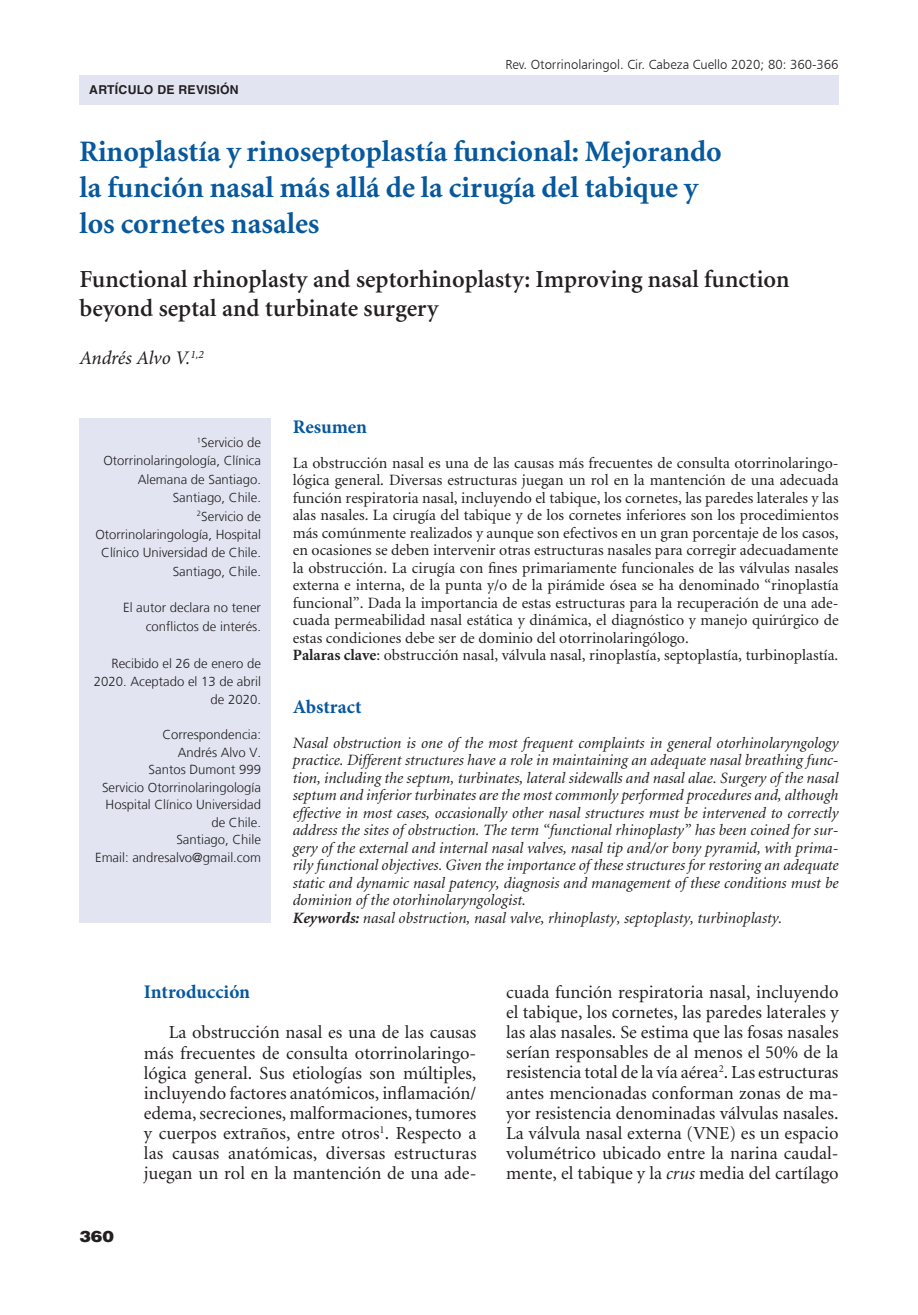
<style>
.page{position:relative;width:918px;height:1315px;background:#fff}
.page>*{position:absolute;margin:0;border:0;box-sizing:border-box;transform-origin:0 0}
._2-titulo{font:700 29.75px/35.7px "Minion";color:#07589d}
._2-titulo_ingles{font:600 24.5px/29.4px "Minion";color:#231f20}
._5-subtitulo{font:700 19.25px "Minion Pro";color:#07589d}
._3-autor{font:italic 19.25px "Minion Pro";letter-spacing:-.015em;color:#231f20}
._1texto{font:18.38px/20.1px "Minion";color:#231f20;text-align:justify}
._4-resumen{font:15.75px/17.5px "Minion";color:#231f20;text-align:justify}
._4-resumen-2{font:italic 15.75px/17.5px "Minion";color:#231f20;text-align:justify}
.t1{font:900 15.75px "Helvetica LT Std";color:#231f20;scale:1.1 1}
._3-datos_autores-doi{font:300 13.12px/18.4px "Frutiger LT";color:#231f20;text-align:right}
.t2{font:13.12px "Humanist 777 BT Light B";color:#231f20}
.t3{font:700 12.25px "Helvetica LT Std";color:#231f20}
.s1{font-weight:700}
.s2{font-style:italic}
</style>
<div class="page">
<div style="left:79px;top:75px;width:759px;height:30px;background:#e2e5f1"></div>
<div style="left:79px;top:419px;width:192px;height:504px;background:#e2e5f1"></div>
<p class="t3" style="left:89px;top:82px;width:18px">ARTÍCULO</p>
<p class="t3" style="left:157px;top:82px;width:39px">DE REVISIÓN</p>
<p class="t2" style="left:505px;top:56px;width:335px">Rev. Otorrinolaringol. Cir. Cabeza Cuello 2020; 80: 360-366</p>
<h1 class="_2-titulo" style="left:79px;top:135px;width:644px">Rinoplastía y rinoseptoplastía funcional: Mejorando la función nasal más allá de la cirugía del tabique y los cornetes nasales</h1>
<p class="_2-titulo_ingles" style="left:79px;top:265px;width:712px">Functional rhinoplasty and septorhinoplasty: Improving nasal function beyond septal and turbinate surgery</p>
<p class="_3-autor" style="left:79px;top:345px;width:126px">Andrés Alvo V.<sup>1,2</sup></p>
<p class="_3-datos_autores-doi" style="left:103px;top:433px;width:159px"><sup>1</sup>Servicio de<br>Otorrinolaringología, Clínica<br>Alemana de Santiago.<br>Santiago, Chile.</p>
<p class="_3-datos_autores-doi" style="left:95px;top:507px;width:167px"><sup>2</sup>Servicio de<br>Otorrinolaringología, Hospital<br>Clínico Universidad de Chile.<br>Santiago, Chile.</p>
<p class="_3-datos_autores-doi" style="left:123px;top:599px;width:139px">El autor declara no tener conflictos de interés.</p>
<p class="_3-datos_autores-doi" style="left:94px;top:654px;width:169px">Recibido el 26 de enero de<br>2020. Aceptado el 13 de abril de 2020.</p>
<p class="_3-datos_autores-doi" style="left:162px;top:726px;width:100px">Correspondencia:</p>
<p class="_3-datos_autores-doi" style="left:178px;top:743px;width:85px">Andrés Alvo V.</p>
<p class="_3-datos_autores-doi" style="left:149px;top:761px;width:114px">Santos Dumont 999</p>
<p class="_3-datos_autores-doi" style="left:102px;top:778px;width:160px">Servicio Otorrinolaringología</p>
<p class="_3-datos_autores-doi" style="left:106px;top:796px;width:157px;line-height:17.5px">Hospital Clínico Universidad de Chile.</p>
<p class="_3-datos_autores-doi" style="left:176px;top:831px;width:86px">Santiago, Chile</p>
<p class="_3-datos_autores-doi" style="left:95px;top:848px;width:167px">Email: andresalvo@gmail.com</p>
<p class="_5-subtitulo" style="left:293px;top:413px;width:76px">Resumen</p>
<p class="_4-resumen" style="left:293px;top:455px;width:547px">La obstrucción nasal es una de las causas más frecuentes de consulta otorrinolaringo&shy;lógica general. Diversas estructuras juegan un rol en la mantención de una adecuada función respiratoria nasal, incluyendo el tabique, los cornetes, las paredes laterales y las alas nasales. La cirugía del tabique y de los cornetes inferiores son los procedimientos más comúnmente realizados y aunque son efectivos en un gran porcentaje de los casos, en ocasiones se deben intervenir otras estructuras nasales para corregir adecuadamente la obstrucción. La cirugía con fines primariamente funcionales de las válvulas nasales externa e interna, de la punta y/o de la pirámide ósea se ha denominado “rinoplastía funcional”. Dada la importancia de estas estructuras para la recuperación de una ade&shy;cuada permeabilidad nasal estática y dinámica, el diagnóstico y manejo quirúrgico de estas condiciones debe ser de dominio del otorrinolaringólogo.</p>
<p class="_4-resumen" style="left:293px;top:647px;width:547px"><span class="s1">Palaras clave</span>: obstrucción nasal, válvula nasal, rinoplastía, septoplastía, turbinoplastía.</p>
<p class="_5-subtitulo" style="left:293px;top:693px;width:70px">Abstract</p>
<p class="_4-resumen-2" style="left:293px;top:735px;width:547px">Nasal obstruction is one of the most frequent complaints in general otorhinolaryngology practice. Different structures have a role in maintaining an adequate nasal breathing func&shy;tion, including the septum, turbinates, lateral sidewalls and nasal alae. Surgery of the nasal septum and inferior turbinates are the most commonly performed procedures and, although effective in most cases, occasionally other nasal structures must be intervened to correctly address the sites of obstruction. The term “functional rhinoplasty” has been coined for sur&shy;gery of the external and internal nasal valves, nasal tip and/or bony pyramid, with prima&shy;rily functional objectives. Given the importance of these structures for restoring an adequate static and dynamic nasal patency, diagnosis and management of these conditions must be dominion of the otorhinolaryngologist.</p>
<p class="_4-resumen-2" style="left:293px;top:909px;width:491px"><span class="s1">Keywords:</span> nasal obstruction, nasal valve, rhinoplasty, septoplasty, turbinoplasty.</p>
<p class="t1" style="left:79px;top:1226px;width:33px">360</p>
<p class="_5-subtitulo" style="left:144px;top:978px;width:108px">Introducción</p>
<p class="_1texto" style="left:144px;top:1023px;width:334px;text-indent:25px">La obstrucción nasal es una de las causas más frecuentes de consulta otorrinolaringo&shy;lógica general. Sus etiologías son múltiples, incluyendo factores anatómicos, inflamación/ edema, secreciones, malformaciones, tumores y cuerpos extraños, entre otros<sup>1</sup>. Respecto a las causas anatómicas, diversas estructuras juegan un rol en la mantención de una ade-</p>
<p class="_1texto" style="left:506px;top:982px;width:334px">cuada función respiratoria nasal, incluyendo el tabique, los cornetes, las paredes laterales y las alas nasales. Se estima que las fosas nasales serían responsables de al menos el 50% de la resistencia total de la vía aérea<sup>2</sup>. Las estructuras antes mencionadas conforman zonas de ma&shy;yor resistencia denominadas válvulas nasales.<br>La válvula nasal externa (VNE) es un espacio volumétrico ubicado entre la narina caudal&shy;mente, el tabique y la <span class="s2">crus</span> media del cartílago</p>
</div>
